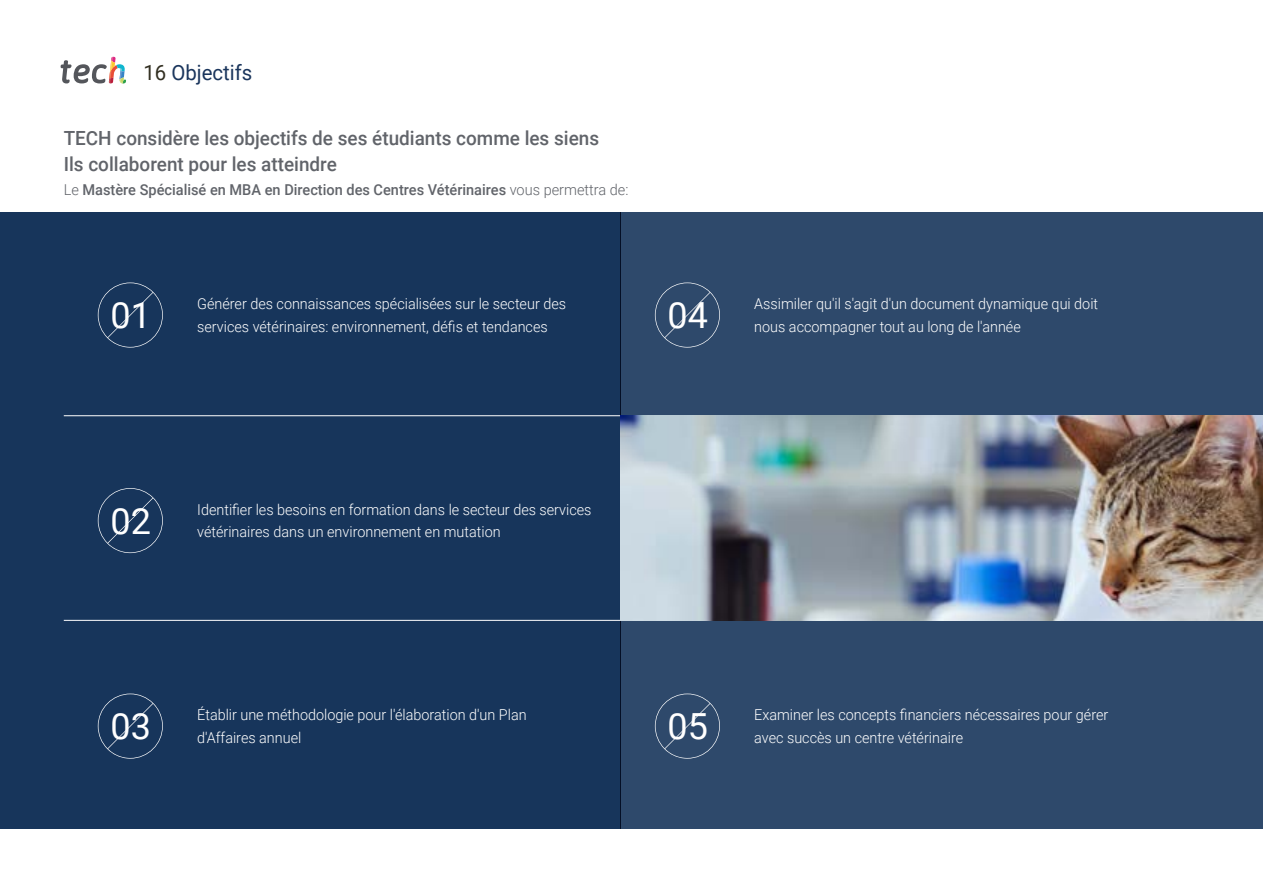
<style>
.page{position:relative;width:1263px;height:893px;background:#fff}
.page>*{position:absolute;margin:0;border:0;box-sizing:border-box;transform-origin:0 0}
.t1{font:36px "Roboto";color:#fff}
.t2{font:21px "Roboto";color:#1a355c}
.t3{font:500 19.5px/25.5px "Roboto";color:#61646a}
.t4{font:300 15px "Roboto";color:#fff;scale:.96 1}
.t5{font:500 15px "Roboto";color:#61646a}
.s1{color:#312e20}
.s2{font-weight:300}
</style>
<div class="page">
<div style="left:0;top:213px;width:621px;height:616px;background:#17355b"></div>
<div style="left:621px;top:213px;width:642px;height:616px;background:#2e496b"></div>
<svg style="left:98px;top:283px;width:65px;height:65px"></svg>
<svg style="left:98px;top:488px;width:65px;height:65px"></svg>
<svg style="left:98px;top:694px;width:65px;height:65px"></svg>
<svg style="left:655px;top:283px;width:65px;height:65px"></svg>
<svg style="left:655px;top:694px;width:65px;height:65px"></svg>
<hr style="left:64px;top:620px;width:1199px;height:1px;background:#fff">
<hr style="left:64px;top:415px;width:1199px;height:1px;background:#fff">
<img style="left:621px;top:416px;width:642px;height:204px">
<svg style="left:61px;top:57px;width:65px;height:27px"></svg>
<h2 class="t2" style="left:144px;top:57px;width:110px"><span class="s1">16</span> Objectifs</h2>
<h3 class="t3" style="left:64px;top:125px;width:537px">TECH considère les objectifs de ses étudiants comme les siens<br>Ils collaborent pour les atteindre</h3>
<p class="t5" style="left:64px;top:179px;width:566px"><span class="s2">Le</span> Mastère Spécialisé en MBA en Direction des Centres Vétérinaires <span class="s2">vous permettra de:</span></p>
<h1 class="t1" style="left:110px;top:290px;width:42px">01</h1>
<p class="t4" style="left:197px;top:294px;width:386px">Générer des connaissances spécialisées sur le secteur des</p>
<p class="t4" style="left:197px;top:316px;width:367px">services vétérinaires: environnement, défis et tendances</p>
<h1 class="t1" style="left:667px;top:290px;width:42px">04</h1>
<p class="t4" style="left:754px;top:294px;width:360px">Assimiler qu'il s'agit d'un document dynamique qui doit</p>
<p class="t4" style="left:754px;top:316px;width:279px">nous accompagner tout au long de l'année</p>
<h1 class="t1" style="left:110px;top:496px;width:42px">02</h1>
<p class="t4" style="left:197px;top:499px;width:412px">Identifier les besoins en formation dans le secteur des services</p>
<p class="t4" style="left:197px;top:522px;width:318px">vétérinaires dans un environnement en mutation</p>
<h1 class="t1" style="left:110px;top:701px;width:42px">03</h1>
<p class="t4" style="left:197px;top:705px;width:345px">Établir une méthodologie pour l'élaboration d'un Plan</p>
<p class="t4" style="left:197px;top:727px;width:110px">d'Affaires annuel</p>
<h1 class="t1" style="left:667px;top:701px;width:42px">05</h1>
<p class="t4" style="left:754px;top:705px;width:370px">Examiner les concepts financiers nécessaires pour gérer</p>
<p class="t4" style="left:754px;top:727px;width:219px">avec succès un centre vétérinaire</p>
</div>
